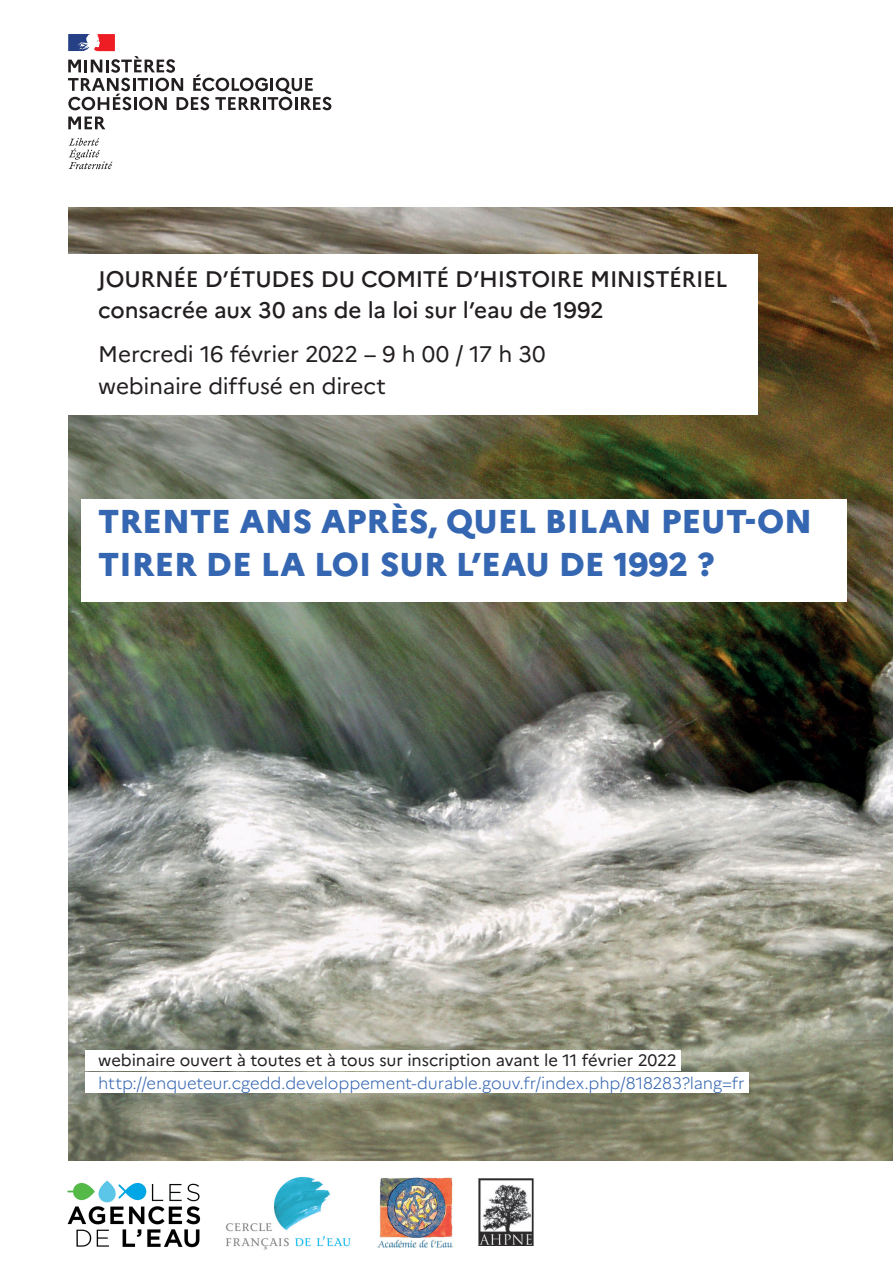
<style>
.page{position:relative;width:893px;height:1263px;background:#fff}
.page>*{position:absolute;margin:0;border:0;box-sizing:border-box;transform-origin:0 0}
.t1{font:800 33px/43.5px "Marianne";color:#3566b1}
.t2{font:500 22.5px/31.2px "Marianne";letter-spacing:-.01em;color:#231f20}
.t3{font:22.5px/31.2px "Marianne";letter-spacing:-.015em;color:#231f20}
.t4{font:300 16.5px "Marianne";letter-spacing:-.005em;color:#3566b1}
.t5{font:16.5px "Marianne";letter-spacing:-.005em;color:#231f20}
</style>
<div class="page">
<svg style="left:68px;top:34px;width:263px;height:76px"></svg>
<svg style="left:69px;top:138px;width:43px;height:31px"></svg>
<svg style="left:68px;top:117px;width:37px;height:12px"></svg>
<img style="left:68px;top:207px;width:825px;height:954px">
<div style="left:81px;top:499px;width:765px;height:102px;background:#fff"></div>
<div style="left:66px;top:255px;width:691px;height:160px;background:#fff"></div>
<div style="left:86px;top:1050px;width:595px;height:20px;background:#fff"></div>
<div style="left:86px;top:1072px;width:663px;height:21px;background:#fff"></div>
<img style="left:67px;top:1180px;width:134px;height:68px">
<img style="left:225px;top:1176px;width:126px;height:74px">
<img style="left:478px;top:1178px;width:56px;height:68px">
<img style="left:377px;top:1178px;width:76px;height:70px">
<p class="t2" style="left:98px;top:263px;width:631px">JOURNÉE D’ÉTUDES DU COMITÉ D’HISTOIRE MINISTÉRIEL consacrée aux 30 ans de la loi sur l’eau de 1992</p>
<p class="t3" style="left:98px;top:339px;width:449px">Mercredi 16 février 2022 – 9 h 00 / 17 h 30 webinaire diffusé en direct</p>
<h1 class="t1" style="left:98px;top:499px;width:715px">TRENTE ANS APRÈS, QUEL BILAN PEUT-ON<br>TIRER DE LA LOI SUR L’EAU DE 1992 ?</h1>
<p class="t5" style="left:98px;top:1050px;width:580px">webinaire ouvert à toutes et à tous sur inscription avant le 11 février 2022</p>
<p class="t4" style="left:98px;top:1072px;width:648px">http://enqueteur.cgedd.developpement-durable.gouv.fr/index.php/818283?lang=fr</p>
</div>
